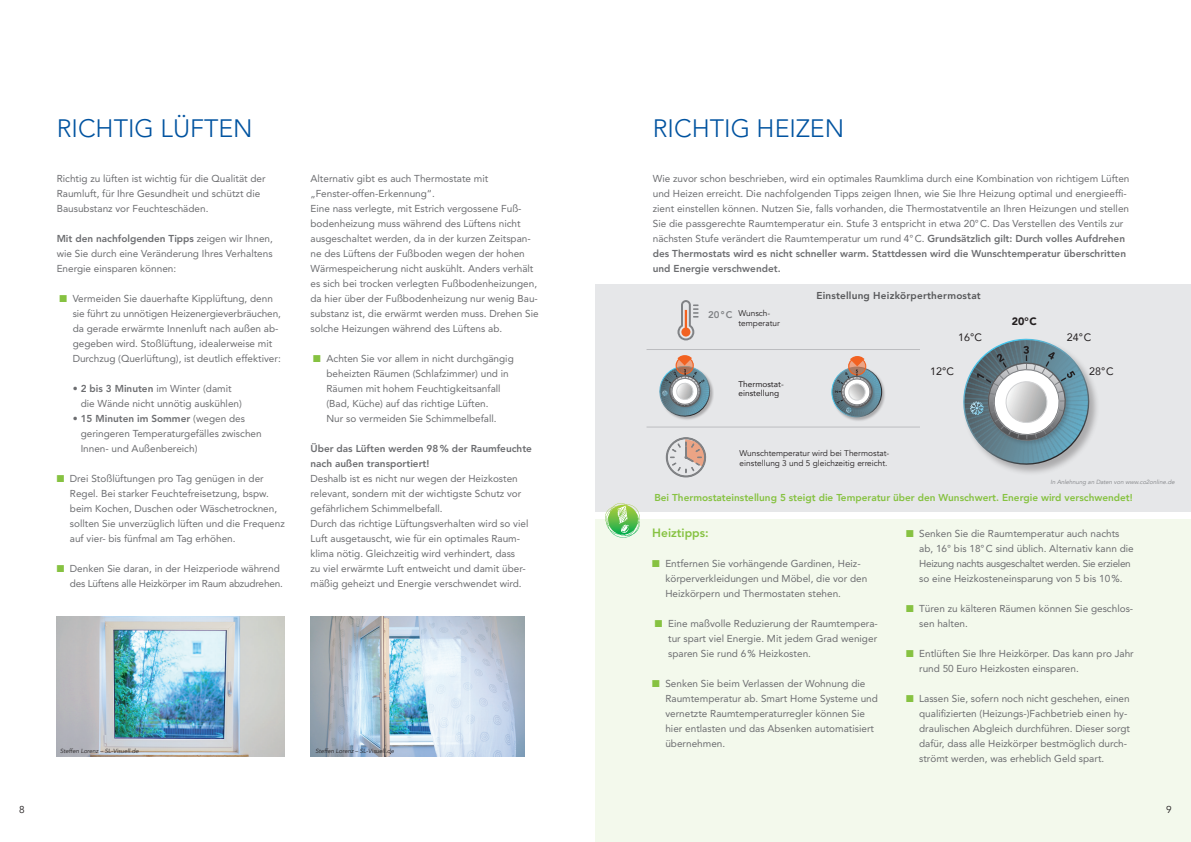
<style>
.page{position:relative;width:1191px;height:842px;background:#fff}
.page>*{position:absolute;margin:0;border:0;box-sizing:border-box;transform-origin:0 0}
.t1{font:300 25px "Avenir LT";color:#0153a0}
.t2{font:800 12px "Avenir LT";color:#86c241}
.t3{font:10.7px "Avenir";color:#231f20}
.t4{font:900 10.7px "Avenir";color:#231f20}
.t5{font:10px/15px "Avenir LT";color:#6c6d70}
.t6{font:800 10px "Avenir";color:#86c241}
.t7{font:10px/15px "Avenir LT";letter-spacing:-.02em;color:#6c6d70}
.t8{font:800 10px/15px "Avenir LT";color:#6c6d70}
.t9{font:800 10px "Avenir";letter-spacing:.02em;color:#57585a}
.t10{font:10px "Avenir";color:#231f20}
.t11{font:800 9.6px "Avenir";color:#808285}
.t12{font:8.3px/10px "Avenir";color:#231f20}
.t13{font:8.3px/10px "Avenir";color:#231f20}
.t14{font:italic 6px "Avenir";color:#231f20}
.t15{font:italic 6px "Avenir";color:#808285}
.s1{font-weight:800}
.s2{color:#86c241}
</style>
<div class="page">
<div style="left:595px;top:519px;width:596px;height:323px;background:#f3f9ec"></div>
<img style="left:57px;top:617px;width:228px;height:140px">
<img style="left:310px;top:617px;width:214px;height:140px">
<div style="left:595px;top:284px;width:596px;height:228px;background:#e6e7e9"></div>
<svg style="left:963px;top:338px;width:134px;height:135px"></svg>
<div style="left:831px;top:367px;width:55px;height:55px;background:#231f20;opacity:.3"></div>
<svg style="left:832px;top:356px;width:49px;height:61px"></svg>
<svg style="left:659px;top:355px;width:54px;height:65px"></svg>
<svg style="left:677px;top:300px;width:21px;height:40px"></svg>
<svg style="left:665px;top:437px;width:42px;height:41px"></svg>
<hr style="left:646px;top:349px;width:274px;height:1px;background:#bcbdc0">
<hr style="left:646px;top:427px;width:274px;height:1px;background:#bcbdc0">
<svg style="left:605px;top:503px;width:35px;height:35px"></svg>
<p class="t1" style="left:57px;top:113px;width:197px">RICHTIG LÜFTEN</p>
<p class="t5" style="left:57px;top:171px;width:210px">Richtig zu lüften ist wichtig für die Qualität der<br>Raumluft, für Ihre Gesundheit und schützt die<br>Bausubstanz vor Feuchteschäden.</p>
<p class="t5" style="left:57px;top:231px;width:218px;text-align:justify"><span class="s1">Mit den nachfolgenden Tipps</span> zeigen wir Ihnen, wie Sie durch eine Veränderung Ihres Verhaltens Energie einsparen können:</p>
<p class="t5" style="left:73px;top:291px;width:210px;text-indent:-13px"><span class="s2">■</span> Vermeiden Sie dauerhafte Kipplüftung, denn sie führt zu unnötigen Heizenergieverbräuchen, da gerade erwärmte Innenluft nach außen ab&shy;gegeben wird. Stoßlüftung, idealerweise mit Durchzug (Querlüftung), ist deutlich effektiver:</p>
<p class="t5" style="left:81px;top:381px;width:163px;text-indent:-8px"><span class="s1">• 2 bis 3 Minuten</span> im Winter (damit die Wände nicht unnötig auskühlen)</p>
<p class="t5" style="left:81px;top:411px;width:182px;text-indent:-8px"><span class="s1">• 15 Minuten im Sommer</span> (wegen des geringeren Temperaturgefälles zwischen<br>Innen- und Außenbereich)</p>
<p class="t5" style="left:70px;top:471px;width:216px;text-indent:-13px"><span class="s2">■</span> Drei Stoßlüftungen pro Tag genügen in der Regel. Bei starker Feuchtefreisetzung, bspw. beim Kochen, Duschen oder Wäschetrocknen, sollten Sie unverzüglich lüften und die Frequenz auf vier- bis fünfmal am Tag erhöhen.</p>
<p class="t7" style="left:70px;top:561px;width:214px;text-indent:-13px"><span class="s2">■</span> Denken Sie daran, in der Heizperiode während des Lüftens alle Heizkörper im Raum abzudrehen.</p>
<p class="t5" style="left:310px;top:171px;width:230px">Alternativ gibt es auch Thermostate mit „Fenster-offen-Erkennung“.<br>Eine nass verlegte, mit Estrich vergossene Fuß&shy;bodenheizung muss während des Lüftens nicht ausgeschaltet werden, da in der kurzen Zeitspan&shy;ne des Lüftens der Fußboden wegen der hohen Wärmespeicherung nicht auskühlt. Anders verhält es sich bei trocken verlegten Fußbodenheizungen, da hier über der Fußbodenheizung nur wenig Bau&shy;substanz ist, die erwärmt werden muss. Drehen Sie solche Heizungen während des Lüftens ab.</p>
<p class="t5" style="left:326px;top:351px;width:189px;text-indent:-13px"><span class="s2">■</span> Achten Sie vor allem in nicht durchgängig beheizten Räumen (Schlafzimmer) und in Räumen mit hohem Feuchtigkeitsanfall (Bad, Küche) auf das richtige Lüften.<br>Nur so vermeiden Sie Schimmelbefall.</p>
<p class="t8" style="left:310px;top:441px;width:223px">Über das Lüften werden 98% der Raumfeuchte nach außen transportiert!</p>
<p class="t5" style="left:310px;top:471px;width:212px">Deshalb ist es nicht nur wegen der Heizkosten relevant, sondern mit der wichtigste Schutz vor gefährlichem Schimmelbefall.</p>
<p class="t5" style="left:310px;top:516px;width:219px">Durch das richtige Lüftungsverhalten wird so viel Luft ausgetauscht, wie für ein optimales Raum&shy;klima nötig. Gleichzeitig wird verhindert, dass<br>zu viel erwärmte Luft entweicht und damit über&shy;mäßig geheizt und Energie verschwendet wird.</p>
<p class="t14" style="left:60px;top:747px;width:80px">Steffen Lorenz – SL-Visuell.de</p>
<p class="t14" style="left:315px;top:747px;width:80px">Steffen Lorenz – SL-Visuell.de</p>
<p class="t1" style="left:653px;top:113px;width:193px">RICHTIG HEIZEN</p>
<p class="t5" style="left:653px;top:171px;width:478px">Wie zuvor schon beschrieben, wird ein optimales Raumklima durch eine Kombination von richtigem Lüften und Heizen erreicht. Die nachfolgenden Tipps zeigen Ihnen, wie Sie Ihre Heizung optimal und energieeffi&shy;zient einstellen können. Nutzen Sie, falls vorhanden, die Thermostatventile an Ihren Heizungen und stellen Sie die passgerechte Raumtemperatur ein. Stufe 3 entspricht in etwa 20°C. Das Verstellen des Ventils zur nächsten Stufe verändert die Raumtemperatur um rund 4°C. <span class="s1">Grundsätzlich gilt: Durch volles Aufdrehen des Thermostats wird es nicht schneller warm. Stattdessen wird die Wunschtemperatur überschritten und Energie verschwendet.</span></p>
<p class="t12" style="left:738px;top:308px;width:33px">Wunsch-</p>
<p class="t12" style="left:738px;top:318px;width:43px">temperatur</p>
<p class="t11" style="left:708px;top:307px;width:26px">20°C</p>
<p class="t13" style="left:738px;top:378px;width:47px">Thermostat&shy;einstellung</p>
<p class="t9" style="left:816px;top:288px;width:166px">Einstellung Heizkörperthermostat</p>
<p class="t3" style="left:958px;top:329px;width:25px">16°C</p>
<p class="t4" style="left:1011px;top:312px;width:27px">20°C</p>
<p class="t3" style="left:1066px;top:329px;width:26px">24°C</p>
<p class="t3" style="left:930px;top:362px;width:25px">12°C</p>
<p class="t3" style="left:1089px;top:363px;width:26px">28°C</p>
<p class="t12" style="left:739px;top:449px;width:151px">Wunschtemperatur wird bei Thermostat&shy;einstellung 3 und 5 gleichzeitig erreicht.</p>
<p class="t15" style="left:1050px;top:479px;width:126px">In Anlehnung an Daten von www.co2online.de</p>
<p class="t6" style="left:654px;top:489px;width:480px">Bei Thermostateinstellung 5 steigt die Temperatur über den Wunschwert. Energie wird verschwendet!</p>
<p class="t2" style="left:652px;top:525px;width:58px">Heiztipps:</p>
<p class="t5" style="left:665px;top:556px;width:203px;text-indent:-13px"><span class="s2">■</span> Entfernen Sie vorhängende Gardinen, Heiz&shy;körperverkleidungen und Möbel, die vor den<br>Heizkörpern und Thermostaten stehen.</p>
<p class="t5" style="left:668px;top:616px;width:211px;text-align:justify;text-indent:-13px"><span class="s2">■</span> Eine maßvolle Reduzierung der Raumtempera&shy;tur spart viel Energie. Mit jedem Grad weniger sparen Sie rund 6% Heizkosten.</p>
<p class="t5" style="left:665px;top:676px;width:214px;text-indent:-13px"><span class="s2">■</span> Senken Sie beim Verlassen der Wohnung die Raumtemperatur ab. Smart Home Systeme und vernetzte Raumtemperaturregler können Sie hier entlasten und das Absenken automatisiert übernehmen.</p>
<p class="t5" style="left:919px;top:526px;width:216px;text-indent:-13px"><span class="s2">■</span> Senken Sie die Raumtemperatur auch nachts ab, 16° bis 18°C sind üblich. Alternativ kann die Heizung nachts ausgeschaltet werden. Sie erzielen so eine Heizkosteneinsparung von 5 bis 10%.</p>
<p class="t5" style="left:919px;top:601px;width:216px;text-indent:-13px"><span class="s2">■</span> Türen zu kälteren Räumen können Sie geschlos&shy;sen halten.</p>
<p class="t5" style="left:919px;top:646px;width:216px;text-indent:-13px"><span class="s2">■</span> Entlüften Sie Ihre Heizkörper. Das kann pro Jahr rund 50 Euro Heizkosten einsparen.</p>
<p class="t5" style="left:919px;top:691px;width:212px;text-indent:-13px"><span class="s2">■</span> Lassen Sie, sofern noch nicht geschehen, einen qualifizierten (Heizungs-)Fachbetrieb einen hy&shy;draulischen Abgleich durchführen. Dieser sorgt dafür, dass alle Heizkörper bestmöglich durch&shy;strömt werden, was erheblich Geld spart.</p>
<p class="t10" style="left:19px;top:804px;width:7px">8</p>
<p class="t10" style="left:1166px;top:804px;width:7px">9</p>
</div>
